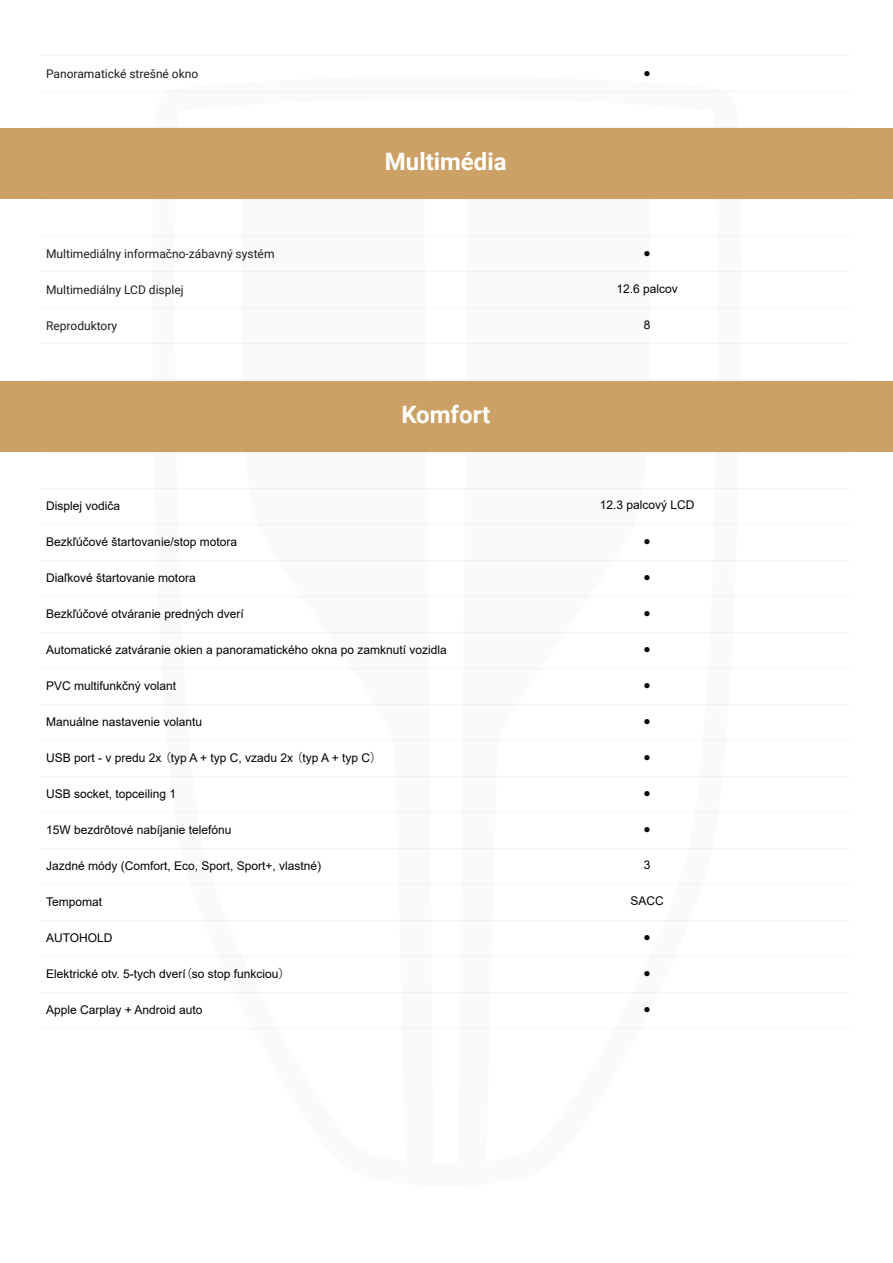
<style>
.page{position:relative;width:893px;height:1263px;background:#fff}
.page>*{position:absolute;margin:0;border:0;box-sizing:border-box;transform-origin:0 0}
.t1{font:700 24px "Roboto";color:#fff}
.t2{font:12px "Arial";color:#000101}
.t3{font:12px "Roboto";color:#1d1d1b}
.t4{font:12px "Arial";color:#010101}
.s1{font-family:"Koz Go Pr 6 N"}
</style>
<div class="page">
<svg style="left:152px;top:91px;width:589px;height:938px"></svg>
<div style="left:0;top:129px;width:893px;height:70px;background:#cca165"></div>
<div style="left:0;top:381px;width:893px;height:70px;background:#cca165"></div>
<p class="t3" style="left:46px;top:65px;width:154px">Panoramatické strešné okno</p>
<p class="t3" style="left:46px;top:245px;width:230px">Multimediálny informačno-zábavný systém</p>
<p class="t3" style="left:46px;top:281px;width:139px">Multimediálny LCD displej</p>
<p class="t3" style="left:46px;top:317px;width:73px">Reproduktory</p>
<h1 class="t1" style="left:385px;top:145px;width:123px">Multimédia</h1>
<h1 class="t1" style="left:401px;top:397px;width:90px">Komfort</h1>
<p class="t2" style="left:46px;top:497px;width:76px">Displej vodiča</p>
<p class="t2" style="left:46px;top:533px;width:192px">Bezkľúčové štartovanie/stop motora</p>
<p class="t2" style="left:46px;top:569px;width:151px">Diaľkové štartovanie motora</p>
<p class="t2" style="left:46px;top:605px;width:199px">Bezkľúčové otváranie predných dverí</p>
<p class="t2" style="left:46px;top:641px;width:402px">Automatické zatváranie okien a panoramatického okna po zamknutí vozidla</p>
<p class="t2" style="left:46px;top:677px;width:132px">PVC multifunkčný volant</p>
<p class="t2" style="left:46px;top:713px;width:158px">Manuálne nastavenie volantu</p>
<p class="t2" style="left:46px;top:749px;width:337px">USB port - v predu 2x <span class="s1">（</span>typ A + typ C, vzadu 2x <span class="s1">（</span>typ A + typ C<span class="s1">）</span></p>
<p class="t2" style="left:46px;top:785px;width:132px">USB socket, topceiling 1</p>
<p class="t2" style="left:46px;top:821px;width:187px">15W bezdrôtové nabíjanie telefónu</p>
<p class="t2" style="left:46px;top:857px;width:277px">Jazdné módy (Comfort, Eco, Sport, Sport+, vlastné)</p>
<p class="t2" style="left:46px;top:893px;width:58px">Tempomat</p>
<p class="t2" style="left:46px;top:929px;width:68px">AUTOHOLD</p>
<p class="t2" style="left:46px;top:965px;width:246px">Elektrické otv. 5-tych dverí<span class="s1">（</span>so stop funkciou<span class="s1">）</span></p>
<p class="t2" style="left:46px;top:1001px;width:158px">Apple Carplay + Android auto</p>
<p class="t4" style="left:644px;top:65px;width:9px">●</p>
<p class="t4" style="left:644px;top:245px;width:9px">●</p>
<p class="t4" style="left:617px;top:281px;width:63px">12.6 palcov</p>
<p class="t4" style="left:644px;top:317px;width:8px">8</p>
<p class="t4" style="left:600px;top:497px;width:96px">12.3 palcový LCD</p>
<p class="t4" style="left:644px;top:533px;width:9px">●</p>
<p class="t4" style="left:644px;top:569px;width:9px">●</p>
<p class="t4" style="left:644px;top:605px;width:9px">●</p>
<p class="t4" style="left:644px;top:641px;width:9px">●</p>
<p class="t4" style="left:644px;top:677px;width:9px">●</p>
<p class="t4" style="left:644px;top:713px;width:9px">●</p>
<p class="t4" style="left:644px;top:749px;width:9px">●</p>
<p class="t4" style="left:644px;top:785px;width:9px">●</p>
<p class="t4" style="left:644px;top:821px;width:9px">●</p>
<p class="t4" style="left:644px;top:857px;width:8px">3</p>
<p class="t4" style="left:631px;top:893px;width:35px">SACC</p>
<p class="t4" style="left:644px;top:929px;width:9px">●</p>
<p class="t4" style="left:644px;top:965px;width:9px">●</p>
<p class="t4" style="left:644px;top:1001px;width:9px">●</p>
</div>
